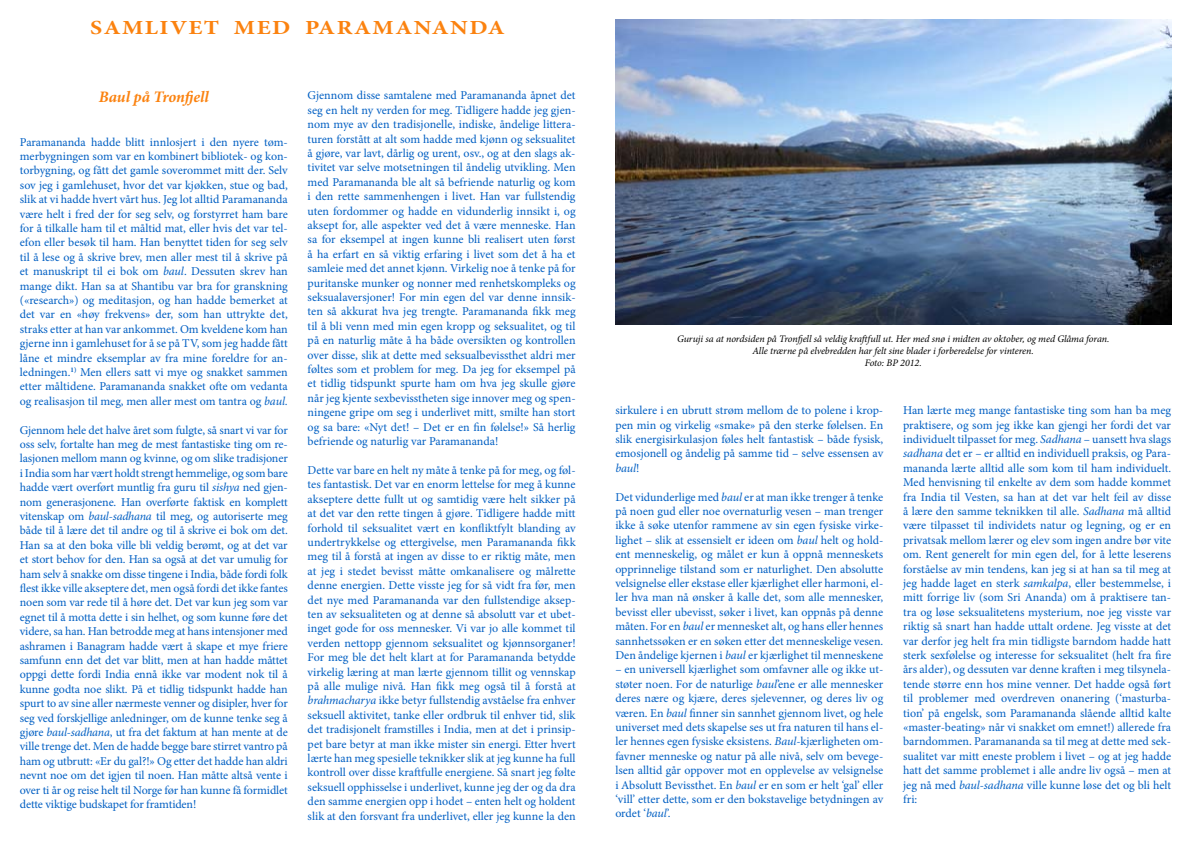
<style>
.page{position:relative;width:1191px;height:842px;background:#fff}
.page>*{position:absolute;margin:0;border:0;box-sizing:border-box;transform-origin:0 0}
.t1{font:700 20px "Minion Pro";letter-spacing:.06em;color:#fb820f;scale:1.2 1}
.t2{font:italic 700 16px "Minion Pro";letter-spacing:-.005em;color:#fb820f}
.t3{font:12px/14.4px "Minion Pro";color:#005fc3;text-align:justify}
.t4{font:italic 10px/12px "Minion Pro";letter-spacing:-.01em;color:#000;text-align:center}
.s1{font-style:italic}
</style>
<div class="page">
<img style="left:615px;top:20px;width:556px;height:305px">
<h1 class="t1" style="left:90px;top:14px;width:347px">SAMLIVET MED PARAMANANDA</h1>
<h2 class="t2" style="left:99px;top:86px;width:112px">Baul på Tronfjell</h2>
<p class="t3" style="left:20px;top:135px;width:269px">Paramananda hadde blitt innlosjert i den nyere tøm&shy;merbygningen som var en kombinert bibliotek- og kon&shy;torbygning, og fått det gamle soverommet mitt der. Selv sov jeg i gamlehuset, hvor det var kjøkken, stue og bad, slik at vi hadde hvert vårt hus. Jeg lot alltid Paramananda være helt i fred der for seg selv, og forstyrret ham bare for å tilkalle ham til et måltid mat, eller hvis det var tel&shy;efon eller besøk til ham. Han benyttet tiden for seg selv til å lese og å skrive brev, men aller mest til å skrive på et manuskript til ei bok om <span class="s1">baul</span>. Dessuten skrev han mange dikt. Han sa at Shantibu var bra for granskning («research») og meditasjon, og han hadde bemerket at det var en «høy frekvens» der, som han uttrykte det, straks etter at han var ankommet. Om kveldene kom han gjerne inn i gamlehuset for å se på TV, som jeg hadde fått låne et mindre eksemplar av fra mine foreldre for an&shy;ledningen.<sup>1)</sup> Men ellers satt vi mye og snakket sammen etter måltidene. Paramananda snakket ofte om vedanta og realisasjon til meg, men aller mest om tantra og <span class="s1">baul.</span></p>
<p class="t3" style="left:20px;top:423px;width:269px">Gjennom hele det halve året som fulgte, så snart vi var for oss selv, fortalte han meg de mest fantastiske ting om re&shy;lasjonen mellom mann og kvinne, og om slike tradisjoner i India som har vært holdt strengt hemmelige, og som bare hadde vært overført muntlig fra guru til <span class="s1">sishya</span> ned gjen&shy;nom generasjonene. Han overførte faktisk en komplett vitenskap om <span class="s1">baul-sadhana</span> til meg, og autoriserte meg både til å lære det til andre og til å skrive ei bok om det.<br>Han sa at den boka ville bli veldig berømt, og at det var et stort behov for den. Han sa også at det var umulig for ham selv å snakke om disse tingene i India, både fordi folk flest ikke ville akseptere det, men også fordi det ikke fantes noen som var rede til å høre det. Det var kun jeg som var egnet til å motta dette i sin helhet, og som kunne føre det videre, sa han. Han betrodde meg at hans intensjoner med ashramen i Banagram hadde vært å skape et mye friere samfunn enn det det var blitt, men at han hadde måttet oppgi dette fordi India ennå ikke var modent nok til å kunne godta noe slikt. På et tidlig tidspunkt hadde han spurt to av sine aller nærmeste venner og disipler, hver for seg ved forskjellige anledninger, om de kunne tenke seg å gjøre <span class="s1">baul-sadhana</span>, ut fra det faktum at han mente at de ville trenge det. Men de hadde begge bare stirret vantro på ham og utbrutt: «Er du gal?!» Og etter det hadde han aldri nevnt noe om det igjen til noen. Han måtte altså vente i over ti år og reise helt til Norge før han kunne få formidlet dette viktige budskapet for framtiden!</p>
<p class="t3" style="left:308px;top:88px;width:269px">Gjennom disse samtalene med Paramananda åpnet det seg en helt ny verden for meg. Tidligere hadde jeg gjen&shy;nom mye av den tradisjonelle, indiske, åndelige littera&shy;turen forstått at alt som hadde med kjønn og seksualitet å gjøre, var lavt, dårlig og urent, osv., og at den slags ak&shy;tivitet var selve motsetningen til åndelig utvikling. Men med Paramananda ble alt så befriende naturlig og kom i den rette sammenhengen i livet. Han var fullstendig uten fordommer og hadde en vidunderlig innsikt i, og aksept for, alle aspekter ved det å være menneske. Han sa for eksempel at ingen kunne bli realisert uten først å ha erfart en så viktig erfaring i livet som det å ha et samleie med det annet kjønn. Virkelig noe å tenke på for puritanske munker og nonner med renhetskompleks og seksualaversjoner! For min egen del var denne innsik&shy;ten så akkurat hva jeg trengte. Paramananda fikk meg til å bli venn med min egen kropp og seksualitet, og til på en naturlig måte å ha både oversikten og kontrollen over disse, slik at dette med seksualbevissthet aldri mer føltes som et problem for meg. Da jeg for eksempel på et tidlig tidspunkt spurte ham om hva jeg skulle gjøre når jeg kjente sexbevisstheten sige innover meg og spen&shy;ningene gripe om seg i underlivet mitt, smilte han stort og sa bare: «Nyt det! – Det er en fin følelse!» Så herlig befriende og naturlig var Paramananda!</p>
<p class="t3" style="left:308px;top:463px;width:269px">Dette var bare en helt ny måte å tenke på for meg, og føl&shy;tes fantastisk. Det var en enorm lettelse for meg å kunne akseptere dette fullt ut og samtidig være helt sikker på at det var den rette tingen å gjøre. Tidligere hadde mitt forhold til seksualitet vært en konfliktfylt blanding av undertrykkelse og ettergivelse, men Paramananda fikk meg til å forstå at ingen av disse to er riktig måte, men at jeg i stedet bevisst måtte omkanalisere og målrette denne energien. Dette visste jeg for så vidt fra før, men det nye med Paramananda var den fullstendige aksep&shy;ten av seksualiteten og at denne så absolutt var et ubet&shy;inget gode for oss mennesker. Vi var jo alle kommet til verden nettopp gjennom seksualitet og kjønnsorganer!<br>For meg ble det helt klart at for Paramananda betydde virkelig læring at man lærte gjennom tillit og vennskap på alle mulige nivå. Han fikk meg også til å forstå at <span class="s1">brahmacharya</span> ikke betyr fullstendig avståelse fra enhver seksuell aktivitet, tanke eller ordbruk til enhver tid, slik det tradisjonelt framstilles i India, men at det i prinsip&shy;pet bare betyr at man ikke mister sin energi. Etter hvert lærte han meg spesielle teknikker slik at jeg kunne ha full kontroll over disse kraftfulle energiene. Så snart jeg følte seksuell opphisselse i underlivet, kunne jeg der og da dra den samme energien opp i hodet – enten helt og holdent slik at den forsvant fra underlivet, eller jeg kunne la den</p>
<p class="t4" style="left:677px;top:333px;width:434px">Guruji sa at nordsiden på Tronfjell så veldig kraftfull ut. Her med snø i midten av oktober, og med Glåma foran.<br>Alle trærne på elvebredden har felt sine blader i forberedelse for vinteren.<br>Foto: BP 2012.</p>
<p class="t3" style="left:615px;top:403px;width:269px">sirkulere i en ubrutt strøm mellom de to polene i krop&shy;pen min og virkelig «smake» på den sterke følelsen. En slik energisirkulasjon føles helt fantastisk – både fysisk, emosjonell og åndelig på samme tid – selve essensen av <span class="s1">baul</span>!</p>
<p class="t3" style="left:615px;top:490px;width:269px">Det vidunderlige med <span class="s1">baul</span> er at man ikke trenger å tenke på noen gud eller noe overnaturlig vesen – man trenger ikke å søke utenfor rammene av sin egen fysiske virke&shy;lighet – slik at essensielt er ideen om <span class="s1">baul</span> helt og hold&shy;ent menneskelig, og målet er kun å oppnå menneskets opprinnelige tilstand som er naturlighet. Den absolutte velsignelse eller ekstase eller kjærlighet eller harmoni, el&shy;ler hva man nå ønsker å kalle det, som alle mennesker, bevisst eller ubevisst, søker i livet, kan oppnås på denne måten. For en <span class="s1">baul</span> er mennesket alt, og hans eller hennes sannhetssøken er en søken etter det menneskelige vesen.<br>Den åndelige kjernen i <span class="s1">baul</span> er kjærlighet til menneskene</p>
<p class="t3" style="left:615px;top:662px;width:269px">– en universell kjærlighet som omfavner alle og ikke ut&shy;støter noen. For de naturlige <span class="s1">baul</span>’ene er alle mennesker deres nære og kjære, deres sjelevenner, og deres liv og væren. En <span class="s1">baul</span> finner sin sannhet gjennom livet, og hele universet med dets skapelse ses ut fra naturen til hans el&shy;ler hennes egen fysiske eksistens. <span class="s1">Baul</span>-kjærligheten om&shy;favner menneske og natur på alle nivå, selv om bevege&shy;lsen alltid går oppover mot en opplevelse av velsignelse i Absolutt Bevissthet. En <span class="s1">baul</span> er en som er helt ‘gal’ eller ‘vill’ etter dette, som er den bokstavelige betydningen av ordet ‘<span class="s1">baul</span>’.</p>
<p class="t3" style="left:903px;top:403px;width:269px">Han lærte meg mange fantastiske ting som han ba meg praktisere, og som jeg ikke kan gjengi her fordi det var individuelt tilpasset for meg. <span class="s1">Sadhana</span> – uansett hva slags <span class="s1">sadhana</span> det er – er alltid en individuell praksis, og Para&shy;mananda lærte alltid alle som kom til ham individuelt.<br>Med henvisning til enkelte av dem som hadde kommet fra India til Vesten, sa han at det var helt feil av disse å lære den samme teknikken til alle. <span class="s1">Sadhana</span> må alltid være tilpasset til individets natur og legning, og er en privatsak mellom lærer og elev som ingen andre bør vite om. Rent generelt for min egen del, for å lette leserens forståelse av min tendens, kan jeg si at han sa til meg at jeg hadde laget en sterk <span class="s1">samkalpa</span>, eller bestemmelse, i mitt forrige liv (som Sri Ananda) om å praktisere tan&shy;tra og løse seksualitetens mysterium, noe jeg visste var riktig så snart han hadde uttalt ordene. Jeg visste at det var derfor jeg helt fra min tidligste barndom hadde hatt sterk sexfølelse og interesse for seksualitet (helt fra fire års alder), og dessuten var denne kraften i meg tilsynela&shy;tende større enn hos mine venner. Det hadde også ført til problemer med overdreven onanering (‘masturba&shy;tion’ på engelsk, som Paramananda slående alltid kalte «master-beating» når vi snakket om emnet!) allerede fra barndommen. Paramananda sa til meg at dette med sek&shy;sualitet var mitt eneste problem i livet – og at jeg hadde hatt det samme problemet i alle andre liv også – men at jeg nå med <span class="s1">baul-sadhana</span> ville kunne løse det og bli helt fri:</p>
</div>
